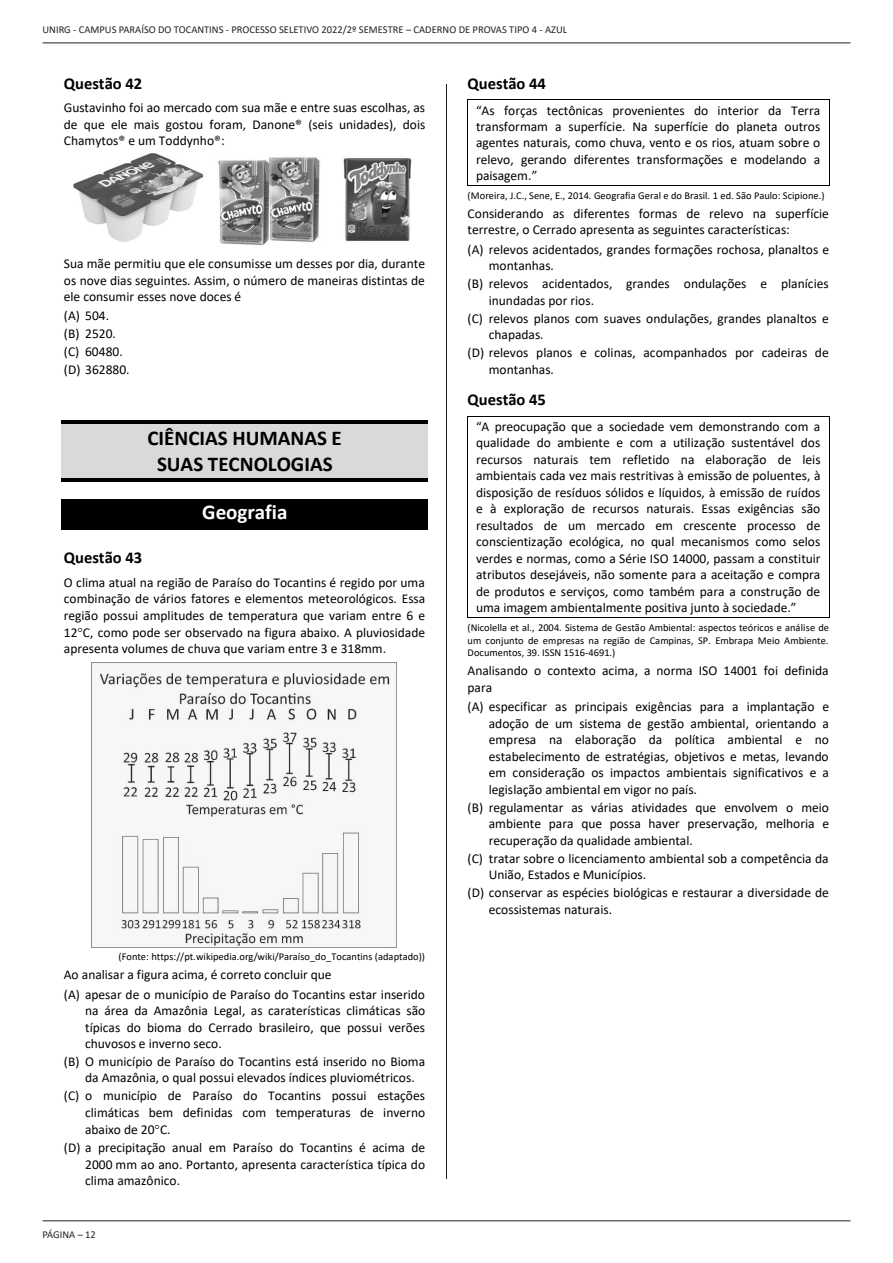
<style>
.page{position:relative;width:893px;height:1263px;background:#fff}
.page>*{position:absolute;margin:0;border:0;box-sizing:border-box;transform-origin:0 0}
.t1{font:700 21px/25.8px "Calibri";color:#000;text-align:center}
.t2{font:700 21px "Calibri";color:#fff}
.t3{font:700 16.5px "Calibri";color:#000}
.t4{font:13.5px/16.5px "Calibri";color:#000}
.t5{font:10.5px/12.8px "Calibri";letter-spacing:.005em;color:#000;text-align:justify}
.t6{font:10.5px "Calibri";color:#231f20}
</style>
<div class="page">
<hr style="left:43px;top:43px;width:807px;height:1px;background:#231f20">
<hr style="left:43px;top:1220px;width:807px;height:1px;background:#231f20">
<hr style="left:446px;top:84px;width:1px;height:1095px;background:#231f20">
<div style="left:62px;top:423px;width:366px;height:28px;background:#d9d9d9"></div>
<hr style="left:62px;top:420px;width:366px;height:3px;background:#000">
<div style="left:62px;top:451px;width:366px;height:27px;background:#d9d9d9"></div>
<hr style="left:62px;top:478px;width:366px;height:3px;background:#000">
<div style="left:62px;top:499px;width:366px;height:27px;background:#000"></div>
<hr style="left:62px;top:526px;width:366px;height:4px;background:#000">
<hr style="left:468px;top:100px;width:361px;height:1px;background:#000">
<hr style="left:468px;top:186px;width:361px;height:1px;background:#000">
<svg style="left:467px;top:100px;width:1px;height:86px"></svg>
<svg style="left:829px;top:100px;width:1px;height:86px"></svg>
<hr style="left:468px;top:416px;width:361px;height:1px;background:#000">
<hr style="left:468px;top:617px;width:361px;height:1px;background:#000">
<svg style="left:467px;top:416px;width:1px;height:202px"></svg>
<svg style="left:829px;top:416px;width:1px;height:202px"></svg>
<img style="left:74px;top:153px;width:338px;height:92px">
<img style="left:92px;top:663px;width:305px;height:284px">
<p class="t6" style="left:43px;top:22px;width:526px">UNIRG - CAMPUS PARAÍSO DO TOCANTINS - PROCESSO SELETIVO 2022/2º SEMESTRE – CADERNO DE PROVAS TIPO 4 - AZUL</p>
<p class="t3" style="left:64px;top:72px;width:80px">Questão 42</p>
<p class="t4" style="left:64px;top:99px;width:363px;text-align:justify">Gustavinho foi ao mercado com sua mãe e entre suas escolhas, as de que ele mais gostou foram, Danone® (seis unidades), dois Chamytos® e um Toddynho®:</p>
<p class="t4" style="left:64px;top:255px;width:363px;text-align:justify">Sua mãe permitiu que ele consumisse um desses por dia, durante os nove dias seguintes. Assim, o número de maneiras distintas de ele consumir esses nove doces é</p>
<p class="t4" style="left:64px;top:307px;width:67px;line-height:18px">(A) 504.<br>(B) 2520. (C) 60480. (D) 362880.</p>
<p class="t1" style="left:147px;top:425px;width:196px">CIÊNCIAS HUMANAS E<br>SUAS TECNOLOGIAS</p>
<p class="t2" style="left:202px;top:498px;width:87px">Geografia</p>
<p class="t3" style="left:64px;top:546px;width:80px">Questão 43</p>
<p class="t4" style="left:64px;top:573px;width:363px;text-align:justify">O clima atual na região de Paraíso do Tocantins é regido por uma combinação de vários fatores e elementos meteorológicos. Essa região possui amplitudes de temperatura que variam entre 6 e 12 C, como pode ser observado na figura abaixo. A pluviosidade apresenta volumes de chuva que variam entre 3 e 318mm.</p>
<p class="t5" style="left:118px;top:950px;width:308px">(Fonte: https://pt.wikipedia.org/wiki/Paraíso_do_Tocantins (adaptado))</p>
<p class="t4" style="left:64px;top:964px;width:363px;line-height:19.5px">Ao analisar a figura acima, é correto concluir que<br>(A) apesar de o município de Paraíso do Tocantins estar inserido</p>
<p class="t4" style="left:85px;top:1002px;width:342px;text-align:justify">na área da Amazônia Legal, as caraterísticas climáticas são típicas do bioma do Cerrado brasileiro, que possui verões chuvosos e inverno seco.</p>
<p class="t4" style="left:85px;top:1053px;width:342px;text-indent:-21px">(B) O município de Paraíso do Tocantins está inserido no Bioma da Amazônia, o qual possui elevados índices pluviométricos.</p>
<p class="t4" style="left:64px;top:1087px;width:363px">(C) o município de Paraíso do Tocantins possui estações</p>
<p class="t4" style="left:85px;top:1104px;width:341px">climáticas bem definidas com temperaturas de inverno</p>
<p class="t4" style="left:85px;top:1121px;width:87px">abaixo de 20 C.</p>
<p class="t4" style="left:64px;top:1139px;width:363px">(D) a precipitação anual em Paraíso do Tocantins é acima de</p>
<p class="t4" style="left:85px;top:1156px;width:341px">2000 mm ao ano. Portanto, apresenta característica típica do clima amazônico.</p>
<p class="t6" style="left:43px;top:1227px;width:55px">PÁGINA – 12</p>
<p class="t3" style="left:468px;top:72px;width:80px">Questão 44</p>
<p class="t4" style="left:476px;top:102px;width:346px;text-align:justify">“As forças tectônicas provenientes do interior da Terra transformam a superfície. Na superfície do planeta outros agentes naturais, como chuva, vento e os rios, atuam sobre o relevo, gerando diferentes transformações e modelando a paisagem.”</p>
<p class="t5" style="left:468px;top:189px;width:358px">(Moreira, J.C., Sene, E., 2014. Geografia Geral e do Brasil. 1 ed. São Paulo: Scipione.)</p>
<p class="t4" style="left:468px;top:205px;width:363px">Considerando as diferentes formas de relevo na superfície terrestre, o Cerrado apresenta as seguintes características:</p>
<p class="t4" style="left:489px;top:241px;width:342px;text-indent:-21px">(A) relevos acidentados, grandes formações rochosa, planaltos e montanhas.</p>
<p class="t4" style="left:489px;top:275px;width:342px;text-indent:-21px">(B) relevos acidentados, grandes ondulações e planícies inundadas por rios.</p>
<p class="t4" style="left:489px;top:310px;width:341px;text-indent:-21px">(C) relevos planos com suaves ondulações, grandes planaltos e chapadas.</p>
<p class="t4" style="left:489px;top:344px;width:341px;text-indent:-21px">(D) relevos planos e colinas, acompanhados por cadeiras de montanhas.</p>
<p class="t3" style="left:468px;top:388px;width:80px">Questão 45</p>
<p class="t4" style="left:476px;top:418px;width:346px;text-align:justify">“A preocupação que a sociedade vem demonstrando com a qualidade do ambiente e com a utilização sustentável dos recursos naturais tem refletido na elaboração de leis ambientais cada vez mais restritivas à emissão de poluentes, à disposição de resíduos sólidos e líquidos, à emissão de ruídos e à exploração de recursos naturais. Essas exigências são resultados de um mercado em crescente processo de conscientização ecológica, no qual mecanismos como selos verdes e normas, como a Série ISO 14000, passam a constituir atributos desejáveis, não somente para a aceitação e compra de produtos e serviços, como também para a construção de uma imagem ambientalmente positiva junto à sociedade.”</p>
<p class="t5" style="left:468px;top:621px;width:363px">(Nicolella et al., 2004. Sistema de Gestão Ambiental: aspectos teóricos e análise de um conjunto de empresas na região de Campinas, SP. Embrapa Meio Ambiente.<br>Documentos, 39. ISSN 1516-4691.)</p>
<p class="t4" style="left:468px;top:662px;width:363px">Analisando o contexto acima, a norma ISO 14001 foi definida para</p>
<p class="t4" style="left:489px;top:698px;width:342px;text-align:justify;text-indent:-21px">(A) especificar as principais exigências para a implantação e adoção de um sistema de gestão ambiental, orientando a empresa na elaboração da política ambiental e no estabelecimento de estratégias, objetivos e metas, levando em consideração os impactos ambientais significativos e a legislação ambiental em vigor no país.</p>
<p class="t4" style="left:489px;top:798px;width:342px;text-align:justify;text-indent:-21px">(B) regulamentar as várias atividades que envolvem o meio ambiente para que possa haver preservação, melhoria e recuperação da qualidade ambiental.</p>
<p class="t4" style="left:489px;top:849px;width:341px;text-indent:-21px">(C) tratar sobre o licenciamento ambiental sob a competência da<br>União, Estados e Municípios.</p>
<p class="t4" style="left:489px;top:884px;width:342px;text-indent:-21px">(D) conservar as espécies biológicas e restaurar a diversidade de ecossistemas naturais.</p>
</div>
